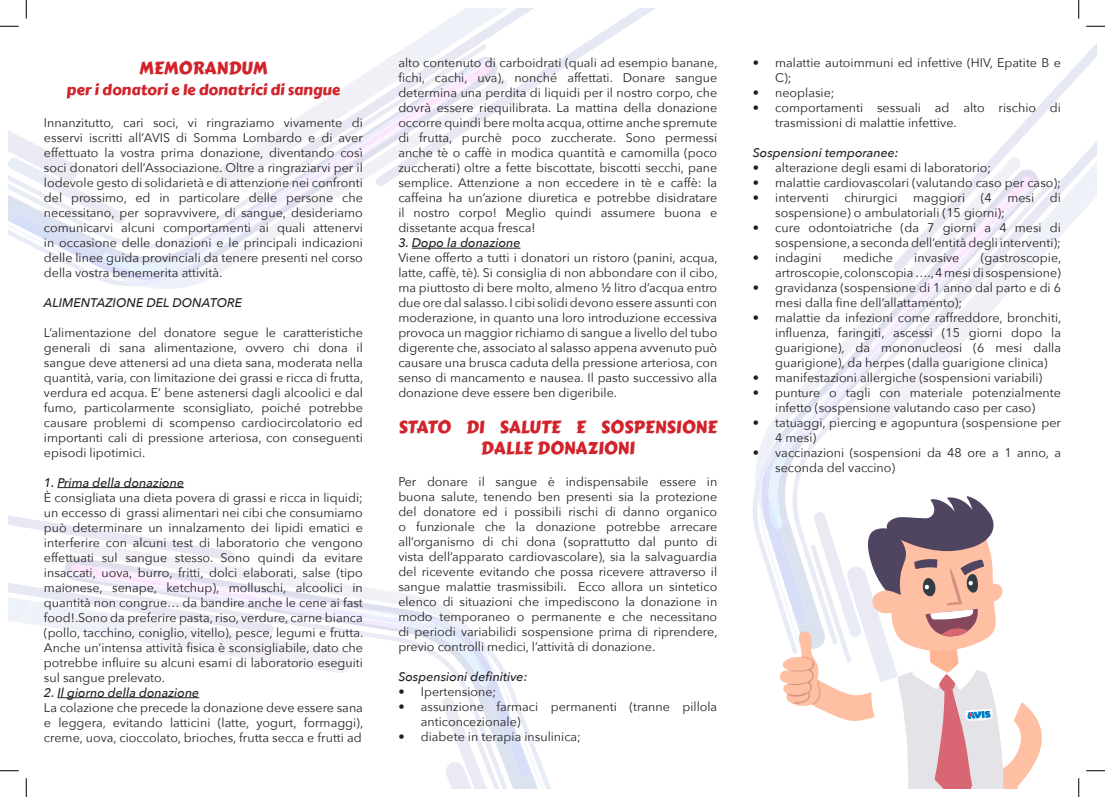
<style>
.page{position:relative;width:1105px;height:797px;background:#fff}
.page>*{position:absolute;margin:0;border:0;box-sizing:border-box;transform-origin:0 0}
.t1{font:17.5px/21px "Carter One";color:#d1232a;text-align:center}
.t2{font:15px "Carter One";color:#d1232a}
.t3{font:12.5px/15px "Avenir Next";color:#231f20;text-align:justify}
.t4{font:italic 500 12.5px "Avenir Next";color:#231f20}
</style>
<div class="page">
<svg style="left:9px;top:131px;width:132px;height:155px"></svg>
<img style="left:111px;top:274px;width:20px;height:4px">
<img style="left:117px;top:275px;width:35px;height:3px">
<img style="left:103px;top:131px;width:388px;height:142px">
<img style="left:102px;top:256px;width:33px;height:16px">
<img style="left:157px;top:131px;width:312px;height:142px">
<img style="left:201px;top:131px;width:285px;height:117px">
<svg style="left:214px;top:118px;width:277px;height:70px"></svg>
<svg style="left:297px;top:67px;width:78px;height:91px"></svg>
<svg style="left:375px;top:9px;width:279px;height:177px"></svg>
<svg style="left:68px;top:560px;width:145px;height:11px"></svg>
<svg style="left:442px;top:648px;width:109px;height:140px"></svg>
<img style="left:488px;top:650px;width:3px;height:17px">
<img style="left:486px;top:646px;width:2px;height:7px">
<img style="left:71px;top:564px;width:415px;height:122px">
<img style="left:473px;top:653px;width:17px;height:33px">
<img style="left:97px;top:567px;width:339px;height:6px">
<img style="left:352px;top:573px;width:105px;height:64px">
<img style="left:352px;top:572px;width:56px;height:54px">
<svg style="left:9px;top:571px;width:343px;height:103px"></svg>
<svg style="left:9px;top:516px;width:226px;height:44px"></svg>
<img style="left:763px;top:454px;width:6px;height:22px">
<img style="left:767px;top:460px;width:2px;height:23px">
<img style="left:762px;top:476px;width:5px;height:9px">
<img style="left:769px;top:424px;width:33px;height:61px">
<img style="left:771px;top:387px;width:53px;height:84px">
<img style="left:803px;top:319px;width:62px;height:113px">
<svg style="left:865px;top:272px;width:88px;height:158px"></svg>
<svg style="left:908px;top:271px;width:120px;height:82px"></svg>
<svg style="left:893px;top:12px;width:203px;height:259px"></svg>
<hr style="left:412px;top:248px;width:108px;height:1px;background:#231f20">
<hr style="left:57px;top:487px;width:127px;height:1px;background:#231f20">
<hr style="left:57px;top:697px;width:142px;height:1px;background:#231f20">
<svg style="left:753px;top:485px;width:289px;height:303px"></svg>
<svg style="left:0;top:25px;width:19px;height:2px"></svg>
<svg style="left:1086px;top:25px;width:19px;height:2px"></svg>
<svg style="left:0;top:770px;width:19px;height:1px"></svg>
<svg style="left:1086px;top:770px;width:19px;height:1px"></svg>
<svg style="left:25px;top:0;width:2px;height:19px"></svg>
<svg style="left:25px;top:778px;width:2px;height:19px"></svg>
<svg style="left:1078px;top:0;width:1px;height:19px"></svg>
<svg style="left:1078px;top:778px;width:1px;height:19px"></svg>
<p class="t1" style="left:139px;top:58px;width:130px">MEMORANDUM</p>
<p class="t2" style="left:67px;top:78px;width:275px">per i donatori e le donatrici di sangue</p>
<p class="t3" style="left:44px;top:114px;width:320px">Innanzitutto, cari soci, vi ringraziamo vivamente di esservi iscritti all’AVIS di Somma Lombardo e di aver effettuato la vostra prima donazione, diventando così soci donatori dell’Associazione. Oltre a ringraziarvi per il lodevole gesto di solidarietà e di attenzione nei confronti del prossimo, ed in particolare delle persone che necessitano, per sopravvivere, di sangue, desideriamo comunicarvi alcuni comportamenti ai quali attenervi in occasione delle donazioni e le principali indicazioni delle linee guida provinciali da tenere presenti nel corso della vostra benemerita attività.</p>
<p class="t4" style="left:44px;top:291px;width:199px">ALIMENTAZIONE DEL DONATORE</p>
<p class="t3" style="left:44px;top:324px;width:321px">L’alimentazione del donatore segue le caratteristiche generali di sana alimentazione, ovvero chi dona il sangue deve attenersi ad una dieta sana, moderata nella quantità, varia, con limitazione dei grassi e ricca di frutta, verdura ed acqua. E’ bene astenersi dagli alcoolici e dal fumo, particolarmente sconsigliato, poiché potrebbe causare problemi di scompenso cardiocircolatorio ed importanti cali di pressione arteriosa, con conseguenti episodi lipotimici.</p>
<p class="t4" style="left:44px;top:471px;width:142px">1. Prima della donazione</p>
<p class="t3" style="left:44px;top:489px;width:321px">È consigliata una dieta povera di grassi e ricca in liquidi; un eccesso di grassi alimentari nei cibi che consumiamo può determinare un innalzamento dei lipidi ematici e interferire con alcuni test di laboratorio che vengono effettuati sul sangue stesso. Sono quindi da evitare insaccati, uova, burro, fritti, dolci elaborati, salse (tipo maionese, senape, ketchup), molluschi, alcoolici in quantità non congrue… da bandire anche le cene ai fast food!.Sono da preferire pasta, riso, verdure, carne bianca (pollo, tacchino, coniglio, vitello), pesce, legumi e frutta.<br>Anche un’intensa attività fisica è sconsigliabile, dato che potrebbe influire su alcuni esami di laboratorio eseguiti sul sangue prelevato.</p>
<p class="t4" style="left:44px;top:681px;width:157px">2. Il giorno della donazione</p>
<p class="t3" style="left:44px;top:699px;width:321px">La colazione che precede la donazione deve essere sana e leggera, evitando latticini (latte, yogurt, formaggi), creme, uova, cioccolato, brioches, frutta secca e frutti ad</p>
<p class="t3" style="left:398px;top:55px;width:321px">alto contenuto di carboidrati (quali ad esempio banane, fichi, cachi, uva), nonché affettati. Donare sangue determina una perdita di liquidi per il nostro corpo, che dovrà essere riequilibrata. La mattina della donazione occorre quindi bere molta acqua, ottime anche spremute di frutta, purchè poco zuccherate. Sono permessi anche tè o caffè in modica quantità e camomilla (poco zuccherati) oltre a fette biscottate, biscotti secchi, pane semplice. Attenzione a non eccedere in tè e caffè: la caffeina ha un’azione diuretica e potrebbe disidratare il nostro corpo! Meglio quindi assumere buona e dissetante acqua fresca!</p>
<p class="t4" style="left:398px;top:232px;width:124px">3. Dopo la donazione</p>
<p class="t3" style="left:398px;top:250px;width:321px">Viene offerto a tutti i donatori un ristoro (panini, acqua, latte, caffè, tè). Si consiglia di non abbondare con il cibo, ma piuttosto di bere molto, almeno ½ litro d’acqua entro due ore dal salasso. I cibi solidi devono essere assunti con moderazione, in quanto una loro introduzione eccessiva provoca un maggior richiamo di sangue a livello del tubo digerente che, associato al salasso appena avvenuto può causare una brusca caduta della pressione arteriosa, con senso di mancamento e nausea. Il pasto successivo alla donazione deve essere ben digeribile.</p>
<p class="t1" style="left:398px;top:417px;width:320px">STATO DI SALUTE E SOSPENSIONE<br>DALLE DONAZIONI</p>
<p class="t3" style="left:398px;top:473px;width:321px">Per donare il sangue è indispensabile essere in buona salute, tenendo ben presenti sia la protezione del donatore ed i possibili rischi di danno organico o funzionale che la donazione potrebbe arrecare all’organismo di chi dona (soprattutto dal punto di vista dell’apparato cardiovascolare), sia la salvaguardia del ricevente evitando che possa ricevere attraverso il sangue malattie trasmissibili. Ecco allora un sintetico elenco di situazioni che impediscono la donazione in modo temporaneo o permanente e che necessitano di periodi variabilidi sospensione prima di riprendere, previo controlli medici, l’attività di donazione.</p>
<p class="t4" style="left:398px;top:666px;width:131px">Sospensioni definitive:</p>
<p class="t3" style="left:398px;top:683px;width:100px">• Ipertensione;</p>
<p class="t3" style="left:421px;top:698px;width:298px;text-indent:-22px">• assunzione farmaci permanenti (tranne pillola anticoncezionale)</p>
<p class="t3" style="left:398px;top:728px;width:184px">• diabete in terapia insulinica;</p>
<p class="t3" style="left:775px;top:55px;width:287px;text-indent:-22px">• malattie autoimmuni ed infettive (HIV, Epatite B e<br>C);</p>
<p class="t3" style="left:753px;top:85px;width:83px">• neoplasie;</p>
<p class="t3" style="left:775px;top:100px;width:287px;text-indent:-22px">• comportamenti sessuali ad alto rischio di trasmissioni di malattie infettive.</p>
<p class="t4" style="left:753px;top:142px;width:147px">Sospensioni temporanee:</p>
<p class="t3" style="left:753px;top:160px;width:240px">• alterazione degli esami di laboratorio;</p>
<p class="t3" style="left:753px;top:175px;width:310px">• malattie cardiovascolari (valutando caso per caso);</p>
<p class="t3" style="left:753px;top:190px;width:78px">• interventi</p>
<p class="t3" style="left:844px;top:190px;width:55px">chirurgici</p>
<p class="t3" style="left:913px;top:190px;width:53px">maggiori</p>
<p class="t3" style="left:981px;top:190px;width:12px">(4</p>
<p class="t3" style="left:1007px;top:190px;width:28px">mesi</p>
<p class="t3" style="left:1050px;top:190px;width:13px">di</p>
<p class="t3" style="left:775px;top:205px;width:231px">sospensione) o ambulatoriali (15 giorni);</p>
<p class="t3" style="left:753px;top:220px;width:310px;text-align:right">• cure odontoiatriche (da 7 giorni a 4 mesi di sospensione, a seconda dell’entità degli interventi);</p>
<p class="t3" style="left:753px;top:250px;width:70px">• indagini</p>
<p class="t3" style="left:843px;top:250px;width:51px">mediche</p>
<p class="t3" style="left:914px;top:250px;width:47px">invasive</p>
<p class="t3" style="left:775px;top:250px;width:288px;text-align:right">(gastroscopie,<br>artroscopie, colonscopia …., 4 mesi di sospensione)</p>
<p class="t3" style="left:775px;top:280px;width:287px;text-indent:-22px">• gravidanza (sospensione di 1 anno dal parto e di 6 mesi dalla fine dell’allattamento);</p>
<p class="t3" style="left:775px;top:310px;width:288px;text-indent:-22px">• malattie da infezioni come raffreddore, bronchiti, influenza, faringiti, ascessi (15 giorni dopo la guarigione), da mononucleosi (6 mesi dalla guarigione), da herpes (dalla guarigione clinica)</p>
<p class="t3" style="left:753px;top:370px;width:291px">• manifestazioni allergiche (sospensioni variabili)</p>
<p class="t3" style="left:753px;top:385px;width:310px;text-align:center">• punture o tagli con materiale potenzialmente infetto (sospensione valutando caso per caso)</p>
<p class="t3" style="left:775px;top:415px;width:287px;text-indent:-22px">• tatuaggi, piercing e agopuntura (sospensione per<br>4 mesi)</p>
<p class="t3" style="left:775px;top:445px;width:287px;text-indent:-22px">• vaccinazioni (sospensioni da 48 ore a 1 anno, a seconda del vaccino)</p>
</div>
